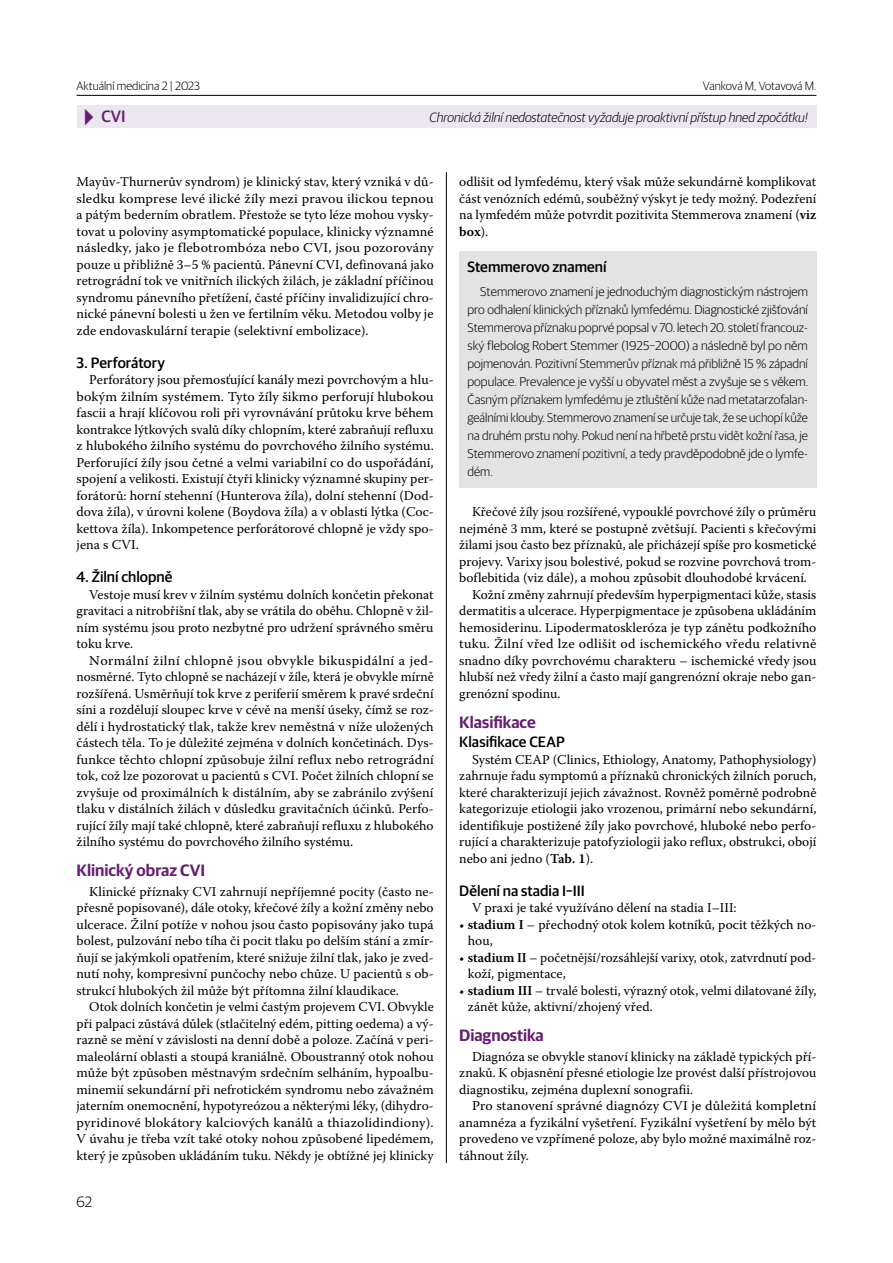
<style>
.page{position:relative;width:893px;height:1263px;background:#fff}
.page>*{position:absolute;margin:0;border:0;box-sizing:border-box;transform-origin:0 0}
.t1{font:600 16.5px "Guardian Sans";color:#641f71}
.t2{font:500 16.5px "Guardian Sans";color:#641f71}
.t3{font:500 15px "Guardian Sans";color:#000}
.t4{font:300 15px "Guardian Sans";color:#000}
.t5{font:13.5px/16.5px "Warnock Pro";color:#000;text-align:justify}
.t6{font:italic 300 13.5px "Guardian Sans";color:#000}
.t7{font:13.5px "Warnock Pro";letter-spacing:.02em;color:#000}
.t8{font:300 12.75px/18px "Guardian Sans";letter-spacing:.005em;color:#000;text-align:justify}
.t9{font:300 12px "Guardian Sans";color:#000}
.s1{font-family:"Double Digits Diamond";font-weight:400}
.s2{font-weight:600}
</style>
<div class="page">
<hr style="left:77px;top:95px;width:739px;height:1px;background:#000">
<div style="left:77px;top:105px;width:739px;height:22px;background:#ece6f1"></div>
<hr style="left:446px;top:172px;width:1px;height:991px;background:#000">
<div style="left:459px;top:252px;width:357px;height:236px;background:#e3e3e3"></div>
<p class="t9" style="left:77px;top:78px;width:125px">Aktuální medicína 2 | 2023</p>
<p class="t9" style="left:703px;top:78px;width:115px">Vanková M, Votavová M.</p>
<p class="t2" style="left:85px;top:104px;width:42px"><span class="s1">V</span> CVI</p>
<p class="t6" style="left:429px;top:108px;width:380px">Chronická žilní nedostatečnost vyžaduje proaktivní přístup hned zpočátku!</p>
<p class="t5" style="left:77px;top:173px;width:359px">Mayův-Thurnerův syndrom) je klinický stav, který vzniká v dů&shy;sledku komprese levé ilické žíly mezi pravou ilickou tepnou a pátým bederním obratlem. Přestože se tyto léze mohou vysky&shy;tovat u poloviny asymptomatické populace, klinicky významné následky, jako je flebotrombóza nebo CVI, jsou pozorovány pouze u přibližně 3–5 % pacientů. Pánevní CVI, definovaná jako retrográdní tok ve vnitřních ilických žilách, je základní příčinou syndromu pánevního přetížení, časté příčiny invalidizující chro&shy;nické pánevní bolesti u žen ve fertilním věku. Metodou volby je zde endovaskulární terapie (selektivní embolizace).</p>
<p class="t3" style="left:77px;top:351px;width:90px">3. Perforátory</p>
<p class="t5" style="left:77px;top:371px;width:359px;text-indent:13px">Perforátory jsou přemosťující kanály mezi povrchovým a hlu&shy;bokým žilním systémem. Tyto žíly šikmo perforují hlubokou fascii a hrají klíčovou roli při vyrovnávání průtoku krve během kontrakce lýtkových svalů díky chlopním, které zabraňují refluxu z hlubokého žilního systému do povrchového žilního systému.<br>Perforující žíly jsou četné a velmi variabilní co do uspořádání, spojení a velikosti. Existují čtyři klinicky významné skupiny per&shy;forátorů: horní stehenní (Hunterova žíla), dolní stehenní (Dod&shy;dova žíla), v úrovni kolene (Boydova žíla) a v oblasti lýtka (Coc&shy;kettova žíla). Inkompetence perforátorové chlopně je vždy spo&shy;jena s CVI.</p>
<p class="t3" style="left:77px;top:566px;width:98px">4. Žilní chlopně</p>
<p class="t5" style="left:77px;top:586px;width:359px;text-indent:13px">Vestoje musí krev v žilním systému dolních končetin překonat gravitaci a nitrobřišní tlak, aby se vrátila do oběhu. Chlopně v žil&shy;ním systému jsou proto nezbytné pro udržení správného směru toku krve.</p>
<p class="t5" style="left:77px;top:652px;width:359px;text-indent:13px">Normální žilní chlopně jsou obvykle bikuspidální a jed&shy;nosměrné. Tyto chlopně se nacházejí v žíle, která je obvykle mírně rozšířená. Usměrňují tok krve z periferií směrem k pravé srdeční síni a rozdělují sloupec krve v cévě na menší úseky, čímž se roz&shy;dělí i hydrostatický tlak, takže krev neměstná v níže uložených částech těla. To je důležité zejména v dolních končetinách. Dys&shy;funkce těchto chlopní způsobuje žilní reflux nebo retrográdní tok, což lze pozorovat u pacientů s CVI. Počet žilních chlopní se zvyšuje od proximálních k distálním, aby se zabránilo zvýšení tlaku v distálních žilách v důsledku gravitačních účinků. Perfo&shy;rující žíly mají také chlopně, které zabraňují refluxu z hlubokého žilního systému do povrchového žilního systému.</p>
<p class="t1" style="left:77px;top:858px;width:130px">Klinický obraz CVI</p>
<p class="t5" style="left:77px;top:883px;width:359px;text-indent:13px">Klinické příznaky CVI zahrnují nepříjemné pocity (často ne&shy;přesně popisované), dále otoky, křečové žíly a kožní změny nebo ulcerace. Žilní potíže v nohou jsou často popisovány jako tupá bolest, pulzování nebo tíha či pocit tlaku po delším stání a zmír&shy;ňují se jakýmkoli opatřením, které snižuje žilní tlak, jako je zved&shy;nutí nohy, kompresivní punčochy nebo chůze. U pacientů s ob&shy;strukcí hlubokých žil může být přítomna žilní klaudikace.</p>
<p class="t5" style="left:77px;top:998px;width:359px;text-indent:13px">Otok dolních končetin je velmi častým projevem CVI. Obvykle při palpaci zůstává důlek (stlačitelný edém, pitting oedema) a vý&shy;razně se mění v závislosti na denní době a poloze. Začíná v peri&shy;maleolární oblasti a stoupá kraniálně. Oboustranný otok nohou může být způsoben městnavým srdečním selháním, hypoalbu&shy;minemií sekundární při nefrotickém syndromu nebo závažném jaterním onemocnění, hypotyreózou a některými léky, (dihydro&shy;pyridinové blokátory kalciových kanálů a thiazolidindiony).<br>V úvahu je třeba vzít také otoky nohou způsobené lipedémem, který je způsoben ukládáním tuku. Někdy je obtížné jej klinicky</p>
<p class="t4" style="left:77px;top:1191px;width:17px">62</p>
<p class="t5" style="left:459px;top:173px;width:359px">odlišit od lymfedému, který však může sekundárně komplikovat část venózních edémů, souběžný výskyt je tedy možný. Podezření na lymfedém může potvrdit pozitivita Stemmerova znamení (<span class="s2">viz box</span>).</p>
<p class="t3" style="left:468px;top:256px;width:141px">Stemmerovo znamení</p>
<p class="t8" style="left:468px;top:282px;width:342px;text-indent:13px">Stemmerovo znamení je jednoduchým diagnostickým nástrojem pro odhalení klinických příznaků lymfedému. Diagnostické zjišťování Stemmerova příznaku poprvé popsal v 70. letech 20. století francouz&shy;ský flebolog Robert Stemmer (1925–2000) a následně byl po něm pojmenován. Pozitivní Stemmerův příznak má přibližně 15 % západní populace. Prevalence je vyšší u obyvatel měst a zvyšuje se s věkem.<br>Časným příznakem lymfedému je ztluštění kůže nad metatarzofalan&shy;geálními klouby. Stemmerovo znamení se určuje tak, že se uchopí kůže na druhém prstu nohy. Pokud není na hřbetě prstu vidět kožní řasa, je Stemmerovo znamení pozitivní, a tedy pravděpodobně jde o lymfe&shy;dém.</p>
<p class="t5" style="left:472px;top:503px;width:346px">Křečové žíly jsou rozšířené, vypouklé povrchové žíly o průměru</p>
<p class="t5" style="left:459px;top:520px;width:359px">nejméně 3 mm, které se postupně zvětšují. Pacienti s křečovými</p>
<p class="t5" style="left:459px;top:536px;width:359px">žilami jsou často bez příznaků, ale přicházejí spíše pro kosmetické</p>
<p class="t5" style="left:459px;top:553px;width:359px">projevy. Varixy jsou bolestivé, pokud se rozvine povrchová trom-</p>
<p class="t5" style="left:459px;top:569px;width:349px">boflebitida (viz dále), a mohou způsobit dlouhodobé krvácení.</p>
<p class="t5" style="left:472px;top:586px;width:346px">Kožní změny zahrnují především hyperpigmentaci kůže, stasis</p>
<p class="t5" style="left:459px;top:602px;width:359px">dermatitis a ulcerace. Hyperpigmentace je způsobena ukládáním</p>
<p class="t5" style="left:459px;top:619px;width:359px">hemosiderinu. Lipodermatoskleróza je typ zánětu podkožního</p>
<p class="t7" style="left:459px;top:635px;width:359px">tuku. Žilní vřed lze odlišit od ischemického vředu relativně</p>
<p class="t5" style="left:459px;top:652px;width:359px">snadno díky povrchovému charakteru – ischemické vředy jsou</p>
<p class="t5" style="left:459px;top:668px;width:359px">hlubší než vředy žilní a často mají gangrenózní okraje nebo gan-</p>
<p class="t5" style="left:459px;top:685px;width:103px">grenózní spodinu.</p>
<p class="t1" style="left:459px;top:710px;width:78px">Klasifikace</p>
<p class="t3" style="left:459px;top:731px;width:107px">Klasifikace CEAP</p>
<p class="t5" style="left:459px;top:751px;width:359px;text-indent:13px">Systém CEAP (Clinics, Ethiology, Anatomy, Pathophysiology) zahrnuje řadu symptomů a příznaků chronických žilních poruch, které charakterizují jejich závažnost. Rovněž poměrně podrobně kategorizuje etiologii jako vrozenou, primární nebo sekundární, identifikuje postižené žíly jako povrchové, hluboké nebo perfo&shy;rující a charakterizuje patofyziologii jako reflux, obstrukci, obojí nebo ani jedno (<span class="s2">Tab. 1</span>).</p>
<p class="t3" style="left:459px;top:879px;width:127px">Dělení na stadia I–III</p>
<p class="t5" style="left:472px;top:899px;width:266px">V praxi je také využíváno dělení na stadia I–III:</p>
<p class="t5" style="left:468px;top:916px;width:350px;text-indent:-9px">• <span class="s2">stadium I</span> – přechodný otok kolem kotníků, pocit těžkých no&shy;hou,</p>
<p class="t5" style="left:468px;top:949px;width:350px;text-indent:-9px">• <span class="s2">stadium II</span> – početnější/rozsáhlejší varixy, otok, zatvrdnutí pod&shy;koží, pigmentace,</p>
<p class="t5" style="left:468px;top:982px;width:350px;text-indent:-9px">• <span class="s2">stadium III</span> – trvalé bolesti, výrazný otok, velmi dilatované žíly, zánět kůže, aktivní/zhojený vřed.</p>
<p class="t1" style="left:459px;top:1023px;width:86px">Diagnostika</p>
<p class="t5" style="left:459px;top:1048px;width:359px;text-indent:13px">Diagnóza se obvykle stanoví klinicky na základě typických pří&shy;znaků. K objasnění přesné etiologie lze provést další přístrojovou diagnostiku, zejména duplexní sonografii.</p>
<p class="t5" style="left:459px;top:1097px;width:359px;text-indent:13px">Pro stanovení správné diagnózy CVI je důležitá kompletní anamnéza a fyzikální vyšetření. Fyzikální vyšetření by mělo být provedeno ve vzpřímené poloze, aby bylo možné maximálně roz&shy;táhnout žíly.</p>
</div>
